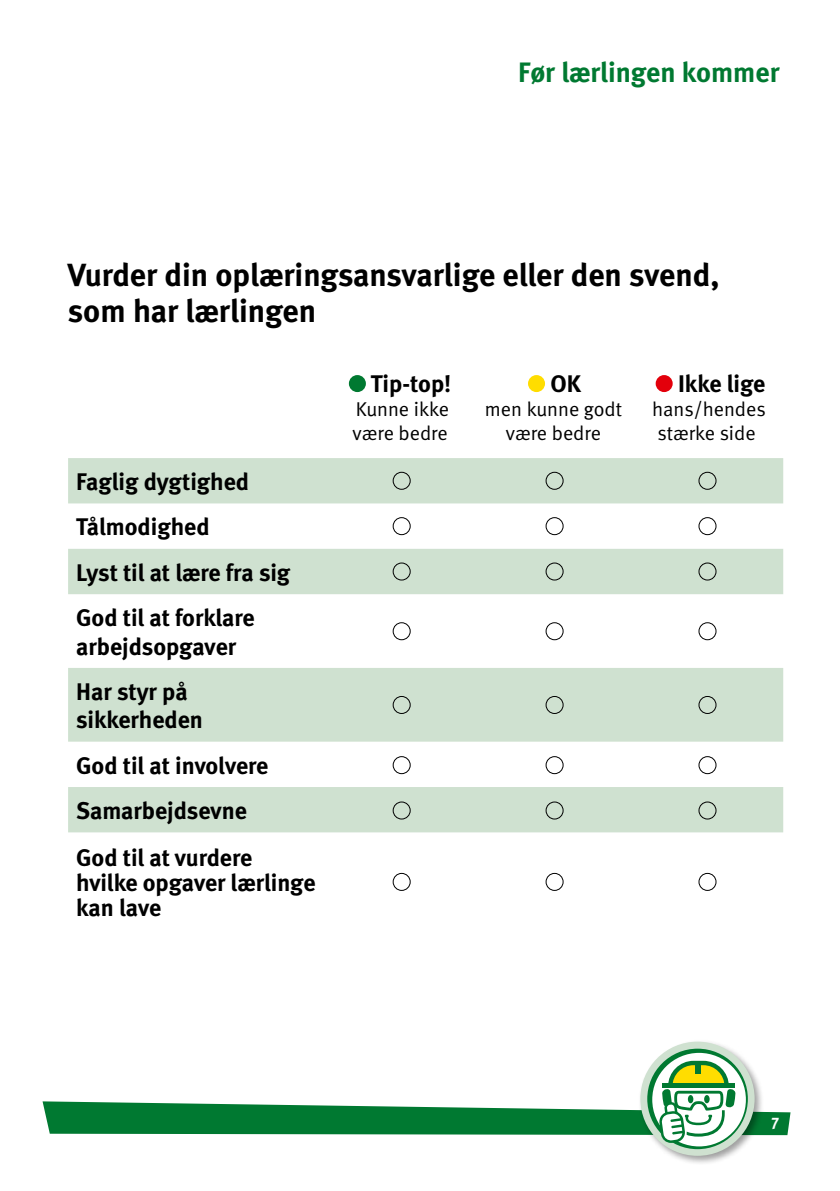
<style>
.page{position:relative;width:840px;height:1191px;background:#fff}
.page>*{position:absolute;margin:0;border:0;box-sizing:border-box;transform-origin:0 0}
.t1{font:700 32px/36px "Meta";color:#000}
.t2{font:700 28px "Meta";color:#007931}
.t3{font:700 24px/45.2px "Meta";color:#000}
.t4{font:20px/24px "Meta Normal";color:#000}
.t5{font:700 16px "Meta";color:#fff}
</style>
<div class="page">
<div style="left:637px;top:1039px;width:126px;height:126px;background:#000;opacity:.38"></div>
<div style="left:640px;top:1041px;width:114px;height:114px;background:#cfe1d0;border-radius:50%"></div>
<svg style="left:647px;top:1048px;width:100px;height:101px"></svg>
<div style="left:652px;top:1052px;width:93px;height:94px;background:#fff;border-radius:50%"></div>
<svg style="left:43px;top:1060px;width:747px;height:82px"></svg>
<svg style="left:687px;top:1095px;width:6px;height:8px"></svg>
<svg style="left:703px;top:1095px;width:6px;height:8px"></svg>
<svg style="left:68px;top:458px;width:714px;height:374px;fill:#cfe1d0"></svg>
<div style="left:348px;top:375px;width:17px;height:17px;background:#007931;border-radius:50%"></div>
<div style="left:527px;top:375px;width:17px;height:17px;background:#fd0;border-radius:50%"></div>
<div style="left:655px;top:375px;width:17px;height:17px;background:#e3000b;border-radius:50%"></div>
<div style="left:392px;top:472px;width:18px;height:18px;border:1px solid #000;border-radius:50%"></div>
<div style="left:545px;top:472px;width:18px;height:18px;border:1px solid #000;border-radius:50%"></div>
<div style="left:698px;top:472px;width:18px;height:18px;border:1px solid #000;border-radius:50%"></div>
<div style="left:392px;top:517px;width:18px;height:18px;border:1px solid #000;border-radius:50%"></div>
<div style="left:545px;top:517px;width:18px;height:18px;border:1px solid #000;border-radius:50%"></div>
<div style="left:698px;top:517px;width:18px;height:18px;border:1px solid #000;border-radius:50%"></div>
<div style="left:392px;top:562px;width:18px;height:18px;border:1px solid #000;border-radius:50%"></div>
<div style="left:545px;top:562px;width:18px;height:18px;border:1px solid #000;border-radius:50%"></div>
<div style="left:698px;top:562px;width:18px;height:18px;border:1px solid #000;border-radius:50%"></div>
<div style="left:392px;top:622px;width:18px;height:18px;border:1px solid #000;border-radius:50%"></div>
<div style="left:545px;top:622px;width:18px;height:18px;border:1px solid #000;border-radius:50%"></div>
<div style="left:698px;top:622px;width:18px;height:18px;border:1px solid #000;border-radius:50%"></div>
<div style="left:392px;top:696px;width:18px;height:18px;border:1px solid #000;border-radius:50%"></div>
<div style="left:545px;top:696px;width:18px;height:18px;border:1px solid #000;border-radius:50%"></div>
<div style="left:698px;top:696px;width:18px;height:18px;border:1px solid #000;border-radius:50%"></div>
<div style="left:392px;top:756px;width:18px;height:18px;border:1px solid #000;border-radius:50%"></div>
<div style="left:545px;top:756px;width:18px;height:18px;border:1px solid #000;border-radius:50%"></div>
<div style="left:698px;top:756px;width:18px;height:18px;border:1px solid #000;border-radius:50%"></div>
<div style="left:392px;top:801px;width:18px;height:18px;border:1px solid #000;border-radius:50%"></div>
<div style="left:545px;top:801px;width:18px;height:18px;border:1px solid #000;border-radius:50%"></div>
<div style="left:698px;top:801px;width:18px;height:18px;border:1px solid #000;border-radius:50%"></div>
<div style="left:392px;top:873px;width:18px;height:18px;border:1px solid #000;border-radius:50%"></div>
<div style="left:545px;top:873px;width:18px;height:18px;border:1px solid #000;border-radius:50%"></div>
<div style="left:698px;top:873px;width:18px;height:18px;border:1px solid #000;border-radius:50%"></div>
<p class="t2" style="left:518px;top:56px;width:263px">Før lærlingen kommer</p>
<h1 class="t1" style="left:68px;top:257px;width:652px">Vurder din oplæringsansvarlige eller den svend, som har lærlingen</h1>
<p class="t3" style="left:76px;top:459px;width:215px">Faglig dygtighed<br>Tålmodighed<br>Lyst til at lære fra sig<br>God til at forklare</p>
<p class="t3" style="left:76px;top:623px;width:161px">arbejdsopgaver<br>Har styr på</p>
<p class="t3" style="left:76px;top:697px;width:194px">sikkerheden<br>God til at involvere<br>Samarbejdsevne</p>
<p class="t3" style="left:76px;top:845px;width:241px;line-height:24.8px">God til at vurdere hvilke opgaver lærlinge kan lave</p>
<p class="t3" style="left:370px;top:361px;width:82px">Tip-top!</p>
<p class="t4" style="left:352px;top:397px;width:98px">Kunne ikke være bedre</p>
<p class="t3" style="left:550px;top:361px;width:32px">OK</p>
<p class="t4" style="left:484px;top:397px;width:139px;text-align:center">men kunne godt være bedre</p>
<p class="t3" style="left:677px;top:361px;width:89px">Ikke lige</p>
<p class="t4" style="left:652px;top:397px;width:115px">hans/hendes stærke side</p>
<p class="t5" style="left:771px;top:1110px;width:9px">7</p>
</div>
